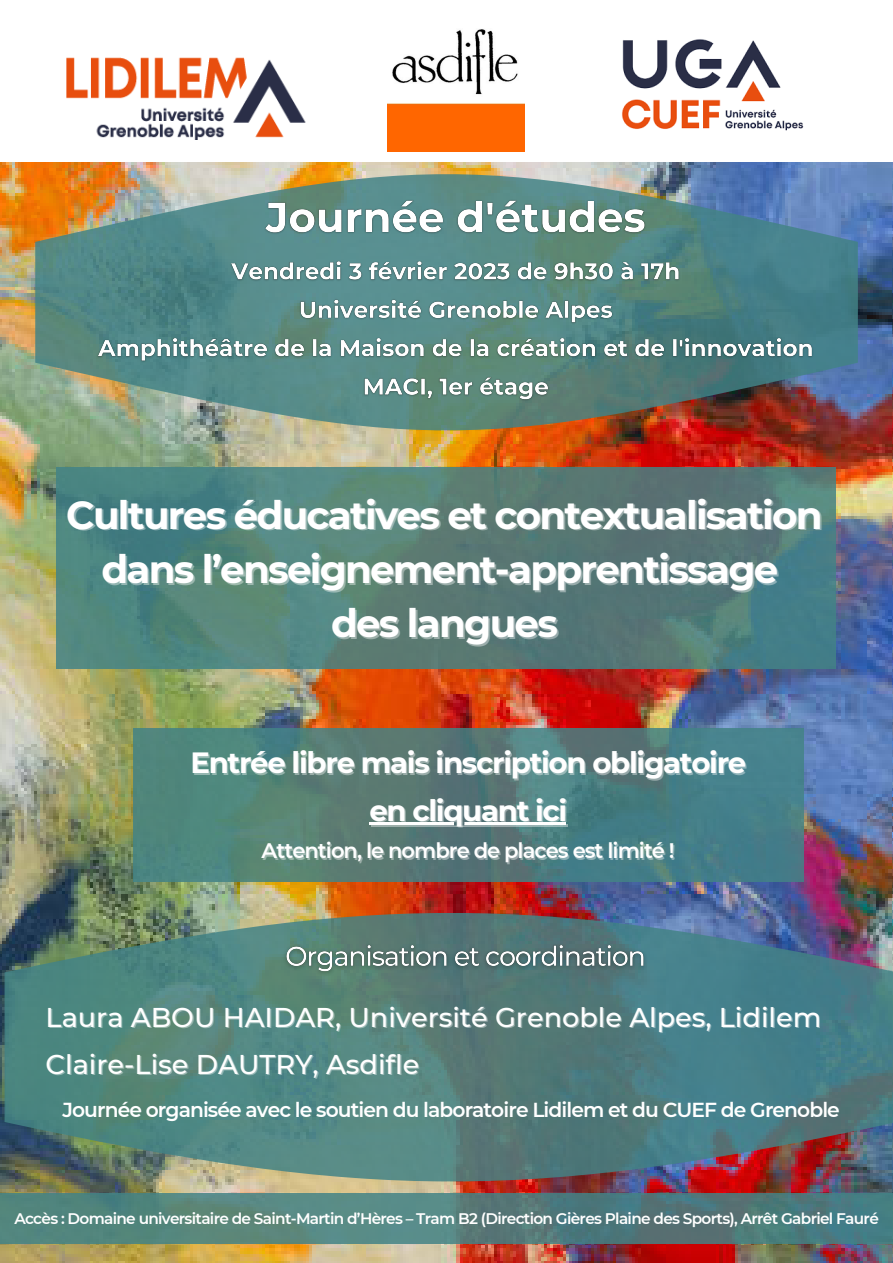
<style>
.page{position:relative;width:893px;height:1263px;background:#fff}
.page>*{position:absolute;margin:0;border:0;box-sizing:border-box;transform-origin:0 0}
.t1{font:700 38.85px/54.3px "Montserrat";letter-spacing:-.045em;color:#fff;text-align:center}
.t2{font:700 29.25px/47.2px "Montserrat";letter-spacing:-.045em;color:#fff;text-align:center}
.t3{font:500 27.08px/46.7px "Montserrat";color:#fff}
.t4{font:600 21px "Montserrat";letter-spacing:-.045em;color:#fff}
.t5{font:600 20.25px "Montserrat";letter-spacing:-.045em;color:#fff}
.t6{font:600 15.3px "Montserrat";letter-spacing:-.045em;color:#fff}
</style>
<div class="page">
<img style="left:0;top:162px;width:893px;height:1101px">
<svg style="left:57px;top:467px;width:779px;height:201px;background:#537e7a"></svg>
<svg style="left:35px;top:174px;width:823px;height:256px;background:#73857b"></svg>
<img style="left:5px;top:913px;width:888px;height:268px">
<img style="left:66px;top:57px;width:240px;height:83px">
<img style="left:622px;top:39px;width:182px;height:92px">
<img style="left:387px;top:29px;width:137px;height:123px">
<img style="left:95px;top:163px;width:721px;height:273px">
<img style="left:278px;top:934px;width:379px;height:46px">
<svg style="left:133px;top:728px;width:670px;height:154px;background:#507e7c"></svg>
<hr style="left:371px;top:823px;width:196px;height:3px;background:#fff;opacity:.4">
<hr style="left:369px;top:822px;width:197px;height:3px;background:#fff">
<svg style="left:0;top:1194px;width:893px;height:50px;background:#527f7d"></svg>
<h1 class="t1" style="left:66px;top:487px;width:758px">Cultures éducatives et contextualisation dans l’enseignement-apprentissage<br>des langues</h1>
<h2 class="t2" style="left:190px;top:739px;width:557px">Entrée libre mais inscription obligatoire en cliquant ici</h2>
<h3 class="t4" style="left:262px;top:838px;width:414px">Attention, le nombre de places est limité !</h3>
<h3 class="t3" style="left:46px;top:994px;width:777px">Laura ABOU HAIDAR, Université Grenoble Alpes, Lidilem<br>Claire-Lise DAUTRY, Asdifle</h3>
<h3 class="t5" style="left:62px;top:1097px;width:779px">Journée organisée avec le soutien du laboratoire Lidilem et du CUEF de Grenoble</h3>
<p class="t6" style="left:14px;top:1209px;width:866px">Accès : Domaine universitaire de Saint-Martin d’Hères – Tram B2 (Direction Gières Plaine des Sports), Arrêt Gabriel Fauré</p>
</div>
